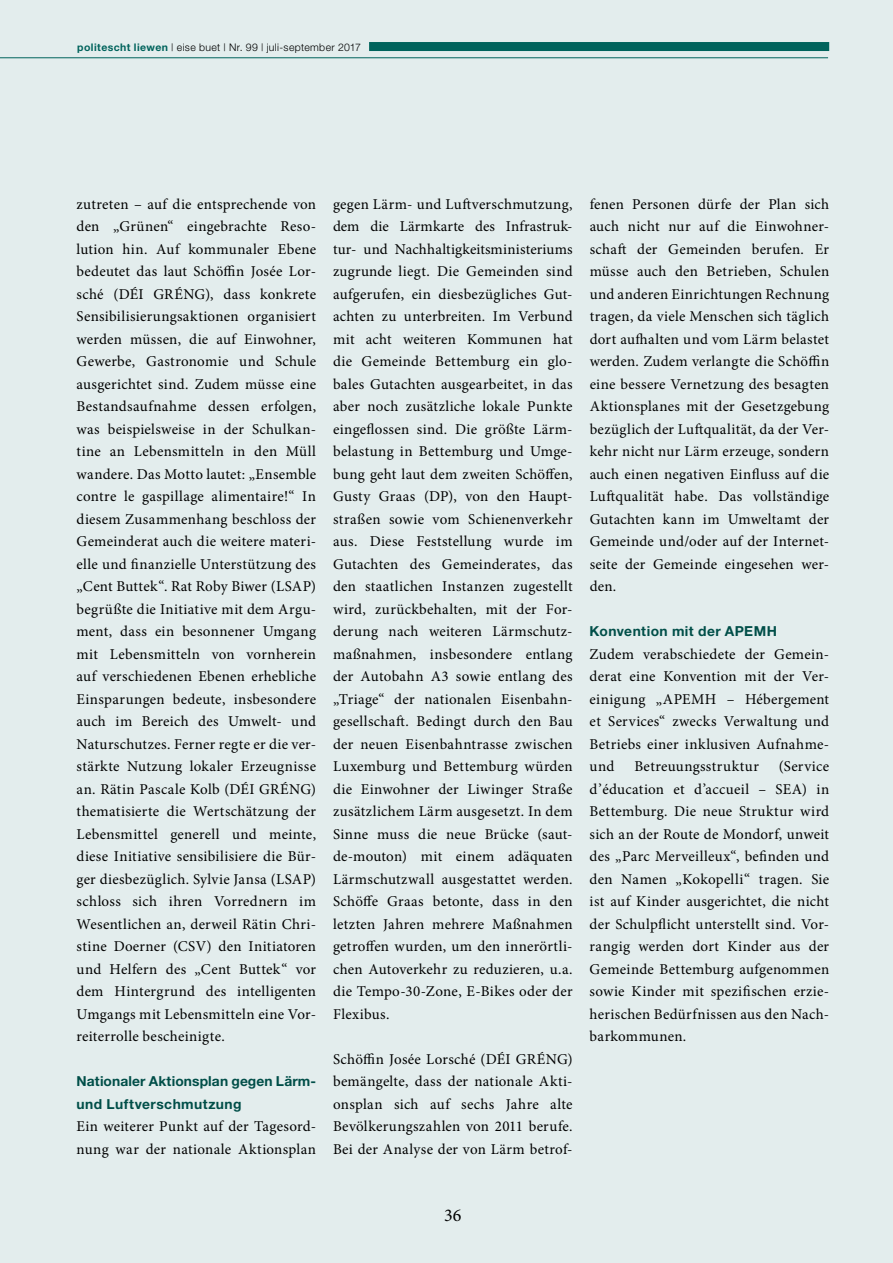
<style>
.page{position:relative;width:893px;height:1263px;background:#e3eded}
.page>*{position:absolute;margin:0;border:0;box-sizing:border-box;transform-origin:0 0}
.t1{font:18px "Minion Pro";color:#000}
.t2{font:15px/22.5px "Minion Pro";letter-spacing:.015em;color:#000;text-align:justify}
.t3{font:700 13.8px/22.5px "Helvetica Neue";letter-spacing:.025em;color:#004e48}
.t4{font:300 10.5px "Helvetica Neue";letter-spacing:.035em;color:#000}
.s1{font-weight:700;color:#00635c}
</style>
<div class="page">
<hr style="left:0;top:57px;width:828px;height:1px;background:#00635c">
<div style="left:369px;top:42px;width:460px;height:9px;background:#00635c"></div>
<p class="t4" style="left:77px;top:41px;width:285px"><span class="s1">politescht liewen</span> | eise buet | Nr. 99 | juli-september 2017</p>
<p class="t2" style="left:77px;top:193px;width:241px">zutreten – auf die entsprechende von den „Grünen“ eingebrachte Reso&shy;lution hin. Auf kommunaler Ebene bedeutet das laut Schöffin Josée Lor&shy;sché (DÉI GRÉNG), dass konkrete Sensibilisierungsaktionen organisiert werden müssen, die auf Einwohner, Gewerbe, Gastronomie und Schule ausgerichtet sind. Zudem müsse eine Bestandsaufnahme dessen erfolgen, was beispielsweise in der Schulkan&shy;tine an Lebensmitteln in den Müll wandere. Das Motto lautet: „Ensemble contre le gaspillage alimentaire!“ In diesem Zusammenhang beschloss der Gemeinderat auch die weitere materi&shy;elle und finanzielle Unterstützung des „Cent Buttek“. Rat Roby Biwer (LSAP) begrüßte die Initiative mit dem Argu&shy;ment, dass ein besonnener Umgang mit Lebensmitteln von vornherein auf verschiedenen Ebenen erhebliche Einsparungen bedeute, insbesondere auch im Bereich des Umwelt- und Naturschutzes. Ferner regte er die ver&shy;stärkte Nutzung lokaler Erzeugnisse an. Rätin Pascale Kolb (DÉI GRÉNG) thematisierte die Wertschätzung der Lebensmittel generell und meinte, diese Initiative sensibilisiere die Bür&shy;ger diesbezüglich. Sylvie Jansa (LSAP) schloss sich ihren Vorrednern im Wesentlichen an, derweil Rätin Chri&shy;stine Doerner (CSV) den Initiatoren und Helfern des „Cent Buttek“ vor dem Hintergrund des intelligenten Umgangs mit Lebensmitteln eine Vor&shy;reiterrolle bescheinigte.</p>
<p class="t3" style="left:77px;top:1070px;width:241px">Nationaler Aktionsplan gegen Lärm&shy;und Luftverschmutzung</p>
<p class="t2" style="left:77px;top:1115px;width:241px">Ein weiterer Punkt auf der Tagesord&shy;nung war der nationale Aktionsplan</p>
<p class="t2" style="left:333px;top:193px;width:241px">gegen Lärm- und Luftverschmutzung, dem die Lärmkarte des Infrastruk&shy;tur- und Nachhaltigkeitsministeriums zugrunde liegt. Die Gemeinden sind aufgerufen, ein diesbezügliches Gut&shy;achten zu unterbreiten. Im Verbund mit acht weiteren Kommunen hat die Gemeinde Bettemburg ein glo&shy;bales Gutachten ausgearbeitet, in das aber noch zusätzliche lokale Punkte eingeflossen sind. Die größte Lärm&shy;belastung in Bettemburg und Umge&shy;bung geht laut dem zweiten Schöffen, Gusty Graas (DP), von den Haupt&shy;straßen sowie vom Schienenverkehr aus. Diese Feststellung wurde im Gutachten des Gemeinderates, das den staatlichen Instanzen zugestellt wird, zurückbehalten, mit der For&shy;derung nach weiteren Lärmschutz&shy;maßnahmen, insbesondere entlang der Autobahn A3 sowie entlang des „Triage“ der nationalen Eisenbahn&shy;gesellschaft. Bedingt durch den Bau der neuen Eisenbahntrasse zwischen Luxemburg und Bettemburg würden die Einwohner der Liwinger Straße zusätzlichem Lärm ausgesetzt. In dem Sinne muss die neue Brücke (saut&shy;de-mouton) mit einem adäquaten Lärmschutzwall ausgestattet werden.<br>Schöffe Graas betonte, dass in den letzten Jahren mehrere Maßnahmen getroffen wurden, um den innerörtli&shy;chen Autoverkehr zu reduzieren, u.a. die Tempo-30-Zone, E-Bikes oder der Flexibus.</p>
<p class="t2" style="left:333px;top:1048px;width:241px">Schöffin Josée Lorsché (DÉI GRÉNG) bemängelte, dass der nationale Akti&shy;onsplan sich auf sechs Jahre alte Bevölkerungszahlen von 2011 berufe.<br>Bei der Analyse der von Lärm betrof-</p>
<p class="t2" style="left:590px;top:193px;width:241px">fenen Personen dürfe der Plan sich auch nicht nur auf die Einwohner&shy;schaft der Gemeinden berufen. Er müsse auch den Betrieben, Schulen und anderen Einrichtungen Rechnung tragen, da viele Menschen sich täglich dort aufhalten und vom Lärm belastet werden. Zudem verlangte die Schöffin eine bessere Vernetzung des besagten Aktionsplanes mit der Gesetzgebung bezüglich der Luftqualität, da der Ver&shy;kehr nicht nur Lärm erzeuge, sondern auch einen negativen Einfluss auf die Luftqualität habe. Das vollständige Gutachten kann im Umweltamt der Gemeinde und/oder auf der Internet&shy;seite der Gemeinde eingesehen wer&shy;den.</p>
<p class="t3" style="left:590px;top:620px;width:189px">Konvention mit der APEMH</p>
<p class="t2" style="left:590px;top:643px;width:241px">Zudem verabschiedete der Gemein&shy;derat eine Konvention mit der Ver&shy;einigung „APEMH – Hébergement et Services“ zwecks Verwaltung und Betriebs einer inklusiven Aufnahme&shy;und</p>
<p class="t2" style="left:634px;top:755px;width:126px">Betreuungsstruktur</p>
<p class="t2" style="left:590px;top:755px;width:241px;text-indent:189px">(Service d’éducation et d’accueil – SEA) in Bettemburg. Die neue Struktur wird sich an der Route de Mondorf, unweit des „Parc Merveilleux“, befinden und den Namen „Kokopelli“ tragen. Sie ist auf Kinder ausgerichtet, die nicht der Schulpflicht unterstellt sind. Vor&shy;rangig werden dort Kinder aus der Gemeinde Bettemburg aufgenommen sowie Kinder mit spezifischen erzie&shy;herischen Bedürfnissen aus den Nach&shy;barkommunen.</p>
<p class="t1" style="left:444px;top:1203px;width:19px">36</p>
</div>
